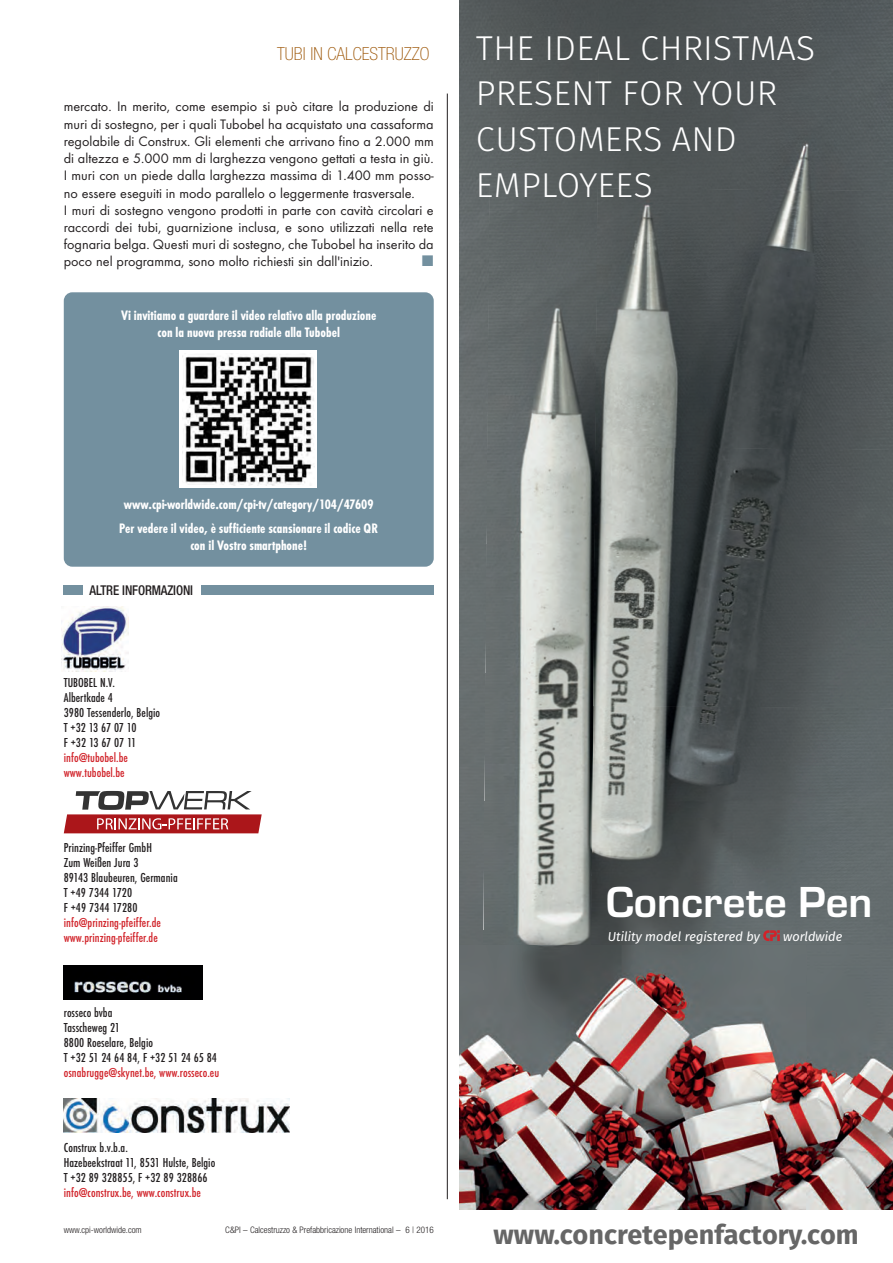
<style>
.page{position:relative;width:893px;height:1263px;background:#fff}
.page>*{position:absolute;margin:0;border:0;box-sizing:border-box;transform-origin:0 0}
.t1{font:700 45px "Eurostile T";color:#fff}
.t2{font:34.5px/45.6px "Fira Sans OT Light";letter-spacing:.01em;color:#fff}
.t3{font:700 27px "Fira Sans OT";color:#666}
.t4{font:100 condensed 18px "Helvetica Neue";color:#9c5506}
.t5{font:14.25px/17.2px "Futura T";color:#231f20}
.t6{font:700 condensed 14.25px/17.2px "Futura T";color:#fff;text-align:center}
.t7{font:14.25px "European Pi Three";color:#73909f}
.t8{font:500 condensed 13.5px/15px "Futura T";letter-spacing:.005em;color:#231f20}
.t9{font:500 condensed 13.5px/15px "Futura T";letter-spacing:.005em;color:#d1232a}
.t10{font:500 condensed 13.5px "Helvetica Neue";letter-spacing:-.01em;color:#231f20;scale:.95 1}
.t11{font:italic 12.9px "Fira Sans OT";color:#fff}
.t12{font:300 condensed 9px "Helvetica Neue";color:#231f20}
</style>
<div class="page">
<img style="left:459px;top:0;width:31px;height:945px">
<img style="left:598px;top:709px;width:295px;height:236px">
<img style="left:483px;top:135px;width:115px;height:810px">
<img style="left:593px;top:447px;width:300px;height:262px">
<img style="left:595px;top:188px;width:298px;height:262px">
<img style="left:597px;top:0;width:296px;height:191px">
<img style="left:490px;top:0;width:110px;height:137px">
<img style="left:459px;top:945px;width:434px;height:265px">
<svg style="left:763px;top:930px;width:17px;height:11px"></svg>
<img style="left:61px;top:607px;width:68px;height:65px">
<div style="left:64px;top:585px;width:19px;height:10px;background:#73909f"></div>
<div style="left:201px;top:585px;width:233px;height:10px;background:#73909f"></div>
<div style="left:64px;top:292px;width:370px;height:275px;background:#73909f;border-radius:9px"></div>
<div style="left:180px;top:351px;width:137px;height:137px;background:#fff"></div>
<img style="left:182px;top:354px;width:132px;height:131px">
<svg style="left:64px;top:791px;width:198px;height:42px"></svg>
<img style="left:64px;top:965px;width:138px;height:34px">
<img style="left:64px;top:1098px;width:225px;height:34px">
<hr style="left:447px;top:94px;width:1px;height:1105px;background:#231f20">
<p class="t4" style="left:277px;top:43px;width:154px">TUBI IN CALCESTRUZZO</p>
<p class="t5" style="left:64px;top:98px;width:371px">mercato. In merito, come esempio si può citare la produzione di muri di sostegno, per i quali Tubobel ha acquistato una cassaforma regolabile di Construx. Gli elementi che arrivano fino a 2.000 mm di altezza e 5.000 mm di larghezza vengono gettati a testa in giù.<br>I muri con un piede dalla larghezza massima di 1.400 mm posso&shy;no essere eseguiti in modo parallelo o leggermente trasversale.<br>I muri di sostegno vengono prodotti in parte con cavità circolari e raccordi dei tubi, guarnizione inclusa, e sono utilizzati nella rete fognaria belga. Questi muri di sostegno, che Tubobel ha inserito da poco nel programma, sono molto richiesti sin dall'inizio.</p>
<p class="t7" style="left:422px;top:253px;width:13px">-</p>
<p class="t6" style="left:121px;top:306px;width:257px">Vi invitiamo a guardare il video relativo alla produzione con la nuova pressa radiale alla Tubobel</p>
<h2 class="t2" style="left:476px;top:34px;width:340px">THE IDEAL CHRISTMAS<br>PRESENT FOR YOUR<br>CUSTOMERS AND<br>EMPLOYEES</h2>
<p class="t6" style="left:119px;top:493px;width:260px;line-height:23.2px">www.cpi-worldwide.com/cpi-tv/category/104/47609<br>Per vedere il video, è sufficiente scansionare il codice QR</p>
<p class="t6" style="left:190px;top:536px;width:118px">con il Vostro smartphone!</p>
<p class="t10" style="left:90px;top:585px;width:111px">ALTRE INFORMAZIONI</p>
<p class="t8" style="left:64px;top:675px;width:98px">TUBOBEL N.V.<br>Albertkade 4<br>3980 Tessenderlo, Belgio<br>T +32 13 67 07 10<br>F +32 13 67 07 11</p>
<p class="t9" style="left:64px;top:750px;width:66px">info@tubobel.be www.tubobel.be</p>
<p class="t8" style="left:64px;top:840px;width:115px">Prinzing-Pfeiffer GmbH<br>Zum Weißen Jura 3<br>89143 Blaubeuren, Germania<br>T +49 7344 1720<br>F +49 7344 17280</p>
<p class="t9" style="left:64px;top:915px;width:99px">info@prinzing-pfeiffer.de www.prinzing-pfeiffer.de</p>
<p class="t8" style="left:64px;top:1005px;width:155px">rosseco bvba<br>Tasscheweg 21<br>8800 Roeselare, Belgio<br>T +32 51 24 64 84, F +32 51 24 65 84</p>
<p class="t9" style="left:64px;top:1065px;width:157px">osnabrugge@skynet.be, www.rosseco.eu</p>
<p class="t8" style="left:64px;top:1140px;width:153px">Construx b.v.b.a.<br>Hazebeekstraat 11, 8531 Hulste, Belgio<br>T +32 89 328855, F +32 89 328866</p>
<p class="t9" style="left:64px;top:1185px;width:139px">info@construx.be, www.construx.be</p>
<p class="t12" style="left:64px;top:1224px;width:80px">www.cpi-worldwide.com</p>
<p class="t12" style="left:225px;top:1224px;width:210px">C&amp;PI – Calcestruzzo &amp; Prefabbricazione International – 6 | 2016</p>
<h1 class="t1" style="left:606px;top:876px;width:268px">Concrete Pen</h1>
<p class="t11" style="left:608px;top:931px;width:154px">Utility model registered by</p>
<p class="t11" style="left:783px;top:931px;width:61px">worldwide</p>
<h3 class="t3" style="left:494px;top:1216px;width:367px">www.concretepenfactory.com</h3>
</div>
